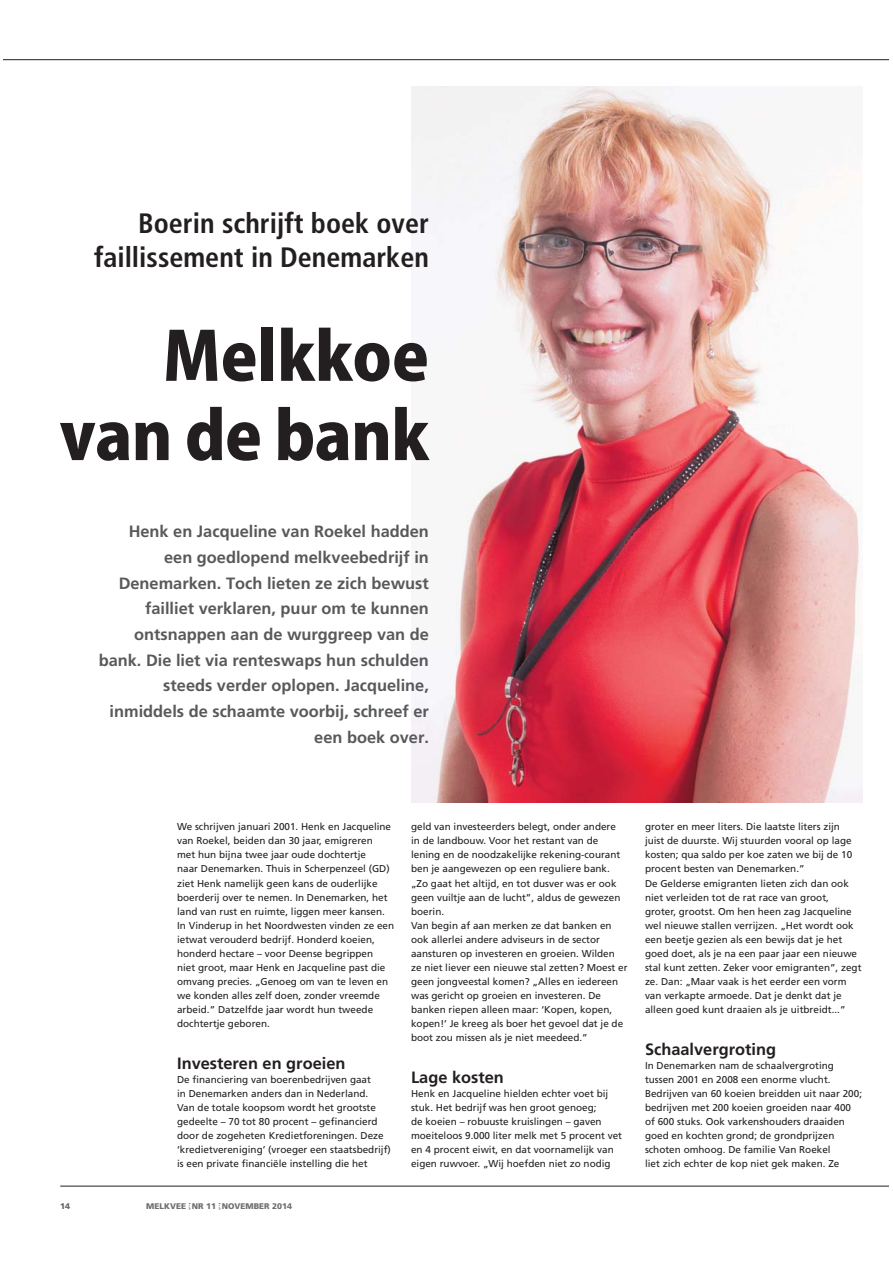
<style>
.page{position:relative;width:893px;height:1263px;background:#fff}
.page>*{position:absolute;margin:0;border:0;box-sizing:border-box;transform-origin:0 0}
.t1{font:66px/79.3px "Koz Go Pro Heavy 90 msp RKSJ H";letter-spacing:-.005em;color:#231f20;text-align:right}
.t2{font:700 condensed 28.05px/33.6px "Frutiger LT Std";color:#231f20;text-align:right}
.t3{font:700 16.35px/25.7px "Frutiger LT Std";color:#58595b;text-align:right}
.t4{font:700 16.35px "Frutiger LT Std";color:#231f20}
.t5{font:9.9px/14.1px "Frutiger LT Std";color:#231f20}
.t6{font:900 8.25px "Frutiger LT Std";color:#6d6e70}
.t7{font:900 8.25px "Frutiger LT Std";color:#636466}
.s1{font-family:"Neuzeit SLT Std"}
</style>
<div class="page">
<img style="left:411px;top:86px;width:451px;height:716px">
<hr style="left:4px;top:59px;width:885px;height:1px;background:#231f20">
<hr style="left:60px;top:1186px;width:829px;height:1px;background:#231f20">
<h2 class="t2" style="left:94px;top:208px;width:336px">Boerin schrijft boek over faillissement in Denemarken</h2>
<h1 class="t1" style="left:60px;top:325px;width:371px">Melkkoe van de bank</h1>
<p class="t3" style="left:99px;top:519px;width:332px">Henk en Jacqueline van Roekel hadden een goedlopend melkveebedrijf in Denemarken. Toch lieten ze zich bewust failliet verklaren, puur om te kunnen ontsnappen aan de wurggreep van de bank. Die liet via renteswaps hun schulden steeds verder oplopen. Jacqueline, inmiddels de schaamte voorbij, schreef er een boek over.</p>
<p class="t5" style="left:177px;top:820px;width:219px">We schrijven januari 2001. Henk en Jacqueline van Roekel, beiden dan 30 jaar, emigreren<br>met hun bijna twee jaar oude dochtertje<br>naar Denemarken. Thuis in Scherpenzeel (GD) ziet Henk namelijk geen kans de ouderlijke boerderij over te nemen. In Denemarken, het land van rust en ruimte, liggen meer kansen.<br>In Vinderup in het Noordwesten vinden ze een ietwat verouderd bedrijf. Honderd koeien, honderd hectare – voor Deense begrippen<br>niet groot, maar Henk en Jacqueline past die omvang precies. „Genoeg om van te leven en we konden alles zelf doen, zonder vreemde arbeid.” Datzelfde jaar wordt hun tweede dochtertje geboren.</p>
<h3 class="t4" style="left:177px;top:1056px;width:170px">Investeren en groeien</h3>
<p class="t5" style="left:177px;top:1073px;width:215px">De financiering van boerenbedrijven gaat<br>in Denemarken anders dan in Nederland.<br>Van de totale koopsom wordt het grootste gedeelte <span class="s1">–</span> 70 tot 80 procent <span class="s1">–</span> gefinancierd door de zogeheten Kredietforeningen. Deze ‘kredietvereniging’ (vroeger een staatsbedrijf) is een private financiële instelling die het</p>
<p class="t7" style="left:60px;top:1203px;width:12px">14</p>
<p class="t6" style="left:146px;top:1203px;width:147px">MELKVEE NR 11 NOVEMBER 2014</p>
<p class="t5" style="left:411px;top:820px;width:218px">geld van investeerders belegt, onder andere<br>in de landbouw. Voor het restant van de lening en de noodzakelijke rekening-courant ben je aangewezen op een reguliere bank. „Zo gaat het altijd, en tot dusver was er ook geen vuiltje aan de lucht”, aldus de gewezen boerin.<br>Van begin af aan merken ze dat banken en ook allerlei andere adviseurs in de sector aansturen op investeren en groeien. Wilden ze niet liever een nieuwe stal zetten? Moest er geen jongveestal komen? „Alles en iedereen was gericht op groeien en investeren. De banken riepen alleen maar: ‘Kopen, kopen, kopen!’ Je kreeg als boer het gevoel dat je de boot zou missen als je niet meedeed.”</p>
<h3 class="t4" style="left:411px;top:1070px;width:94px">Lage kosten</h3>
<p class="t5" style="left:411px;top:1087px;width:213px">Henk en Jacqueline hielden echter voet bij stuk. Het bedrijf was hen groot genoeg;<br>de koeien – robuuste kruislingen – gaven moeiteloos 9.000 liter melk met 5 procent vet en 4 procent eiwit, en dat voornamelijk van eigen ruwvoer. „Wij hoefden niet zo nodig</p>
<p class="t5" style="left:645px;top:820px;width:218px">groter en meer liters. Die laatste liters zijn juist de duurste. Wij stuurden vooral op lage kosten; qua saldo per koe zaten we bij de 10 procent besten van Denemarken.”<br>De Gelderse emigranten lieten zich dan ook niet verleiden tot de rat race van groot, groter, grootst. Om hen heen zag Jacqueline wel nieuwe stallen verrijzen. „Het wordt ook een beetje gezien als een bewijs dat je het goed doet, als je na een paar jaar een nieuwe stal kunt zetten. Zeker voor emigranten”, zegt ze. Dan: „Maar vaak is het eerder een vorm van verkapte armoede. Dat je denkt dat je alleen goed kunt draaien als je uitbreidt...”</p>
<h3 class="t4" style="left:645px;top:1042px;width:132px">Schaalvergroting</h3>
<p class="t5" style="left:645px;top:1059px;width:219px">In Denemarken nam de schaalvergroting tussen 2001 en 2008 een enorme vlucht.<br>Bedrijven van 60 koeien breidden uit naar 200; bedrijven met 200 koeien groeiden naar 400 of 600 stuks. Ook varkenshouders draaiden goed en kochten grond; de grondprijzen schoten omhoog. De familie Van Roekel<br>liet zich echter de kop niet gek maken. Ze</p>
</div>
